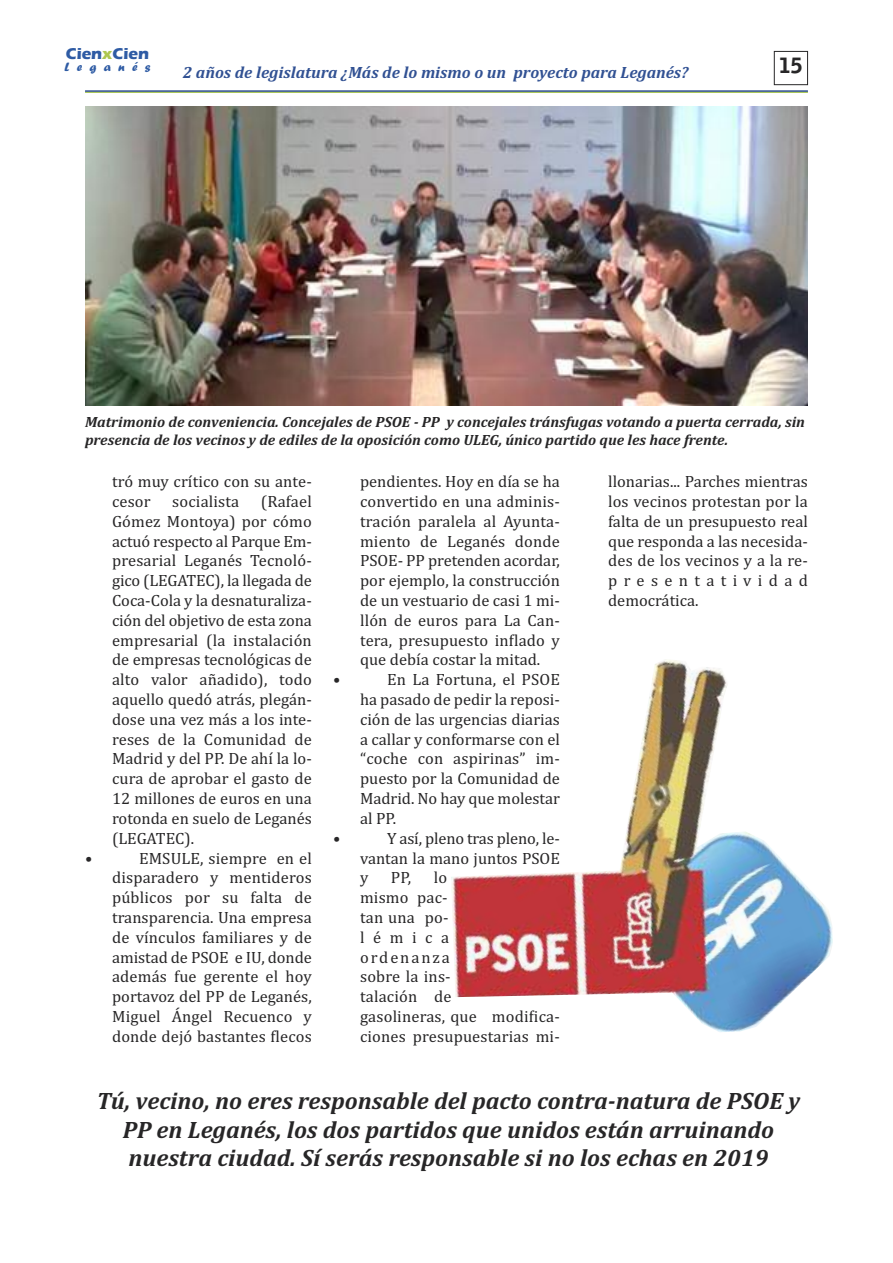
<style>
.page{position:relative;width:893px;height:1263px;background:#fff}
.page>*{position:absolute;margin:0;border:0;box-sizing:border-box;transform-origin:0 0}
.t1{font:italic 700 24px/28.8px "Cambria";color:#272627;text-align:center}
.t2{font:900 21px "Bell Gothic Std";color:#272627}
.t3{font:16.5px/19.8px "Cambria";letter-spacing:.01em;color:#272627;text-align:justify}
.t4{font:italic 700 16.5px "Cambria";color:#315193}
.t5{font:700 16.2px "Eras ITC";color:#2e5ba4}
.t6{font:italic 700 15px/18px "Cambria";color:#272627}
.t7{font:12.6px "Forte";letter-spacing:.585em;color:#2e5ba4}
.s1{color:#aec750}
</style>
<div class="page">
<img style="left:85px;top:106px;width:723px;height:300px">
<img style="left:451px;top:659px;width:382px;height:373px">
<hr style="left:85px;top:91px;width:723px;height:2px;background:#a7c451">
<hr style="left:85px;top:90px;width:723px;height:2px;background:#315193">
<div style="left:774px;top:51px;width:34px;height:34px;border:1px solid #272627"></div>
<p class="t5" style="left:66px;top:44px;width:85px">Cien<span class="s1">x</span>Cien</p>
<p class="t7" style="left:65px;top:59px;width:87px">Leganés</p>
<p class="t4" style="left:183px;top:62px;width:507px">2 años de legislatura ¿Más de lo mismo o un proyecto para Leganés?</p>
<p class="t2" style="left:779px;top:58px;width:25px">15</p>
<p class="t6" style="left:85px;top:413px;width:721px">Matrimonio de conveniencia. Concejales de PSOE - PP y concejales tránsfugas votando a puerta cerrada, sin presencia de los vecinos y de ediles de la oposición como ULEG, único partido que les hace frente.</p>
<p class="t3" style="left:112px;top:472px;width:201px">tró muy crítico con su ante&shy;cesor</p>
<p class="t3" style="left:112px;top:491px;width:201px;text-indent:149px">(Rafael Gómez Montoya) por cómo actuó respecto al Parque Em&shy;presarial Leganés Tecnoló&shy;gico (LEGATEC), la llegada de Coca-Cola y la desnaturaliza&shy;ción del objetivo de esta zona empresarial (la instalación de empresas tecnológicas de alto valor añadido), todo aquello quedó atrás, plegán&shy;dose una vez más a los inte&shy;reses de la Comunidad de Madrid y del PP. De ahí la lo&shy;cura de aprobar el gasto de 12 millones de euros en una rotonda en suelo de Leganés (LEGATEC).</p>
<p class="t3" style="left:172px;top:491px;width:69px">socialista</p>
<p class="t3" style="left:85px;top:848px;width:9px">•</p>
<p class="t3" style="left:112px;top:848px;width:201px;text-indent:27px">EMSULE, siempre en el disparadero y mentideros públicos por su falta de transparencia. Una empresa de vínculos familiares y de amistad de PSOE e IU, donde además fue gerente el hoy portavoz del PP de Leganés, Miguel Ángel Recuenco y donde dejó bastantes flecos</p>
<p class="t3" style="left:360px;top:472px;width:201px">pendientes. Hoy en día se ha convertido en una adminis&shy;tración paralela al Ayunta&shy;miento de Leganés donde PSOE- PP pretenden acordar, por ejemplo, la construcción de un vestuario de casi 1 mi&shy;llón de euros para La Can&shy;tera, presupuesto inflado y que debía costar la mitad.</p>
<p class="t3" style="left:333px;top:670px;width:9px">•</p>
<p class="t3" style="left:360px;top:670px;width:201px;text-indent:27px">En La Fortuna, el PSOE ha pasado de pedir la reposi&shy;ción de las urgencias diarias a callar y conformarse con el “coche con aspirinas” im&shy;puesto por la Comunidad de Madrid. No hay que molestar al PP.</p>
<p class="t3" style="left:333px;top:828px;width:9px">•</p>
<p class="t3" style="left:360px;top:828px;width:201px;text-indent:27px">Y así, pleno tras pleno, le&shy;vantan la mano juntos PSOE y</p>
<p class="t3" style="left:360px;top:868px;width:201px;text-align:left;text-indent:74px">lo<br>mismo pac-<br>tan una po-<br>lémica<br>ordenanza<br>sobre la ins-<br>talación de<br>gasolineras, que modifica&shy;ciones presupuestarias mi-</p>
<p class="t3" style="left:391px;top:868px;width:22px">PP,</p>
<p class="t3" style="left:608px;top:472px;width:201px">llonarias... Parches mientras los vecinos protestan por la falta de un presupuesto real que responda a las necesida&shy;des de los vecinos y a la re&shy;presentatividad democrática.</p>
<h1 class="t1" style="left:97px;top:1086px;width:705px">Tú, vecino, no eres responsable del pacto contra-natura de PSOE y<br>PP en Leganés, los dos partidos que unidos están arruinando nuestra ciudad. Sí serás responsable si no los echas en 2019</h1>
</div>
